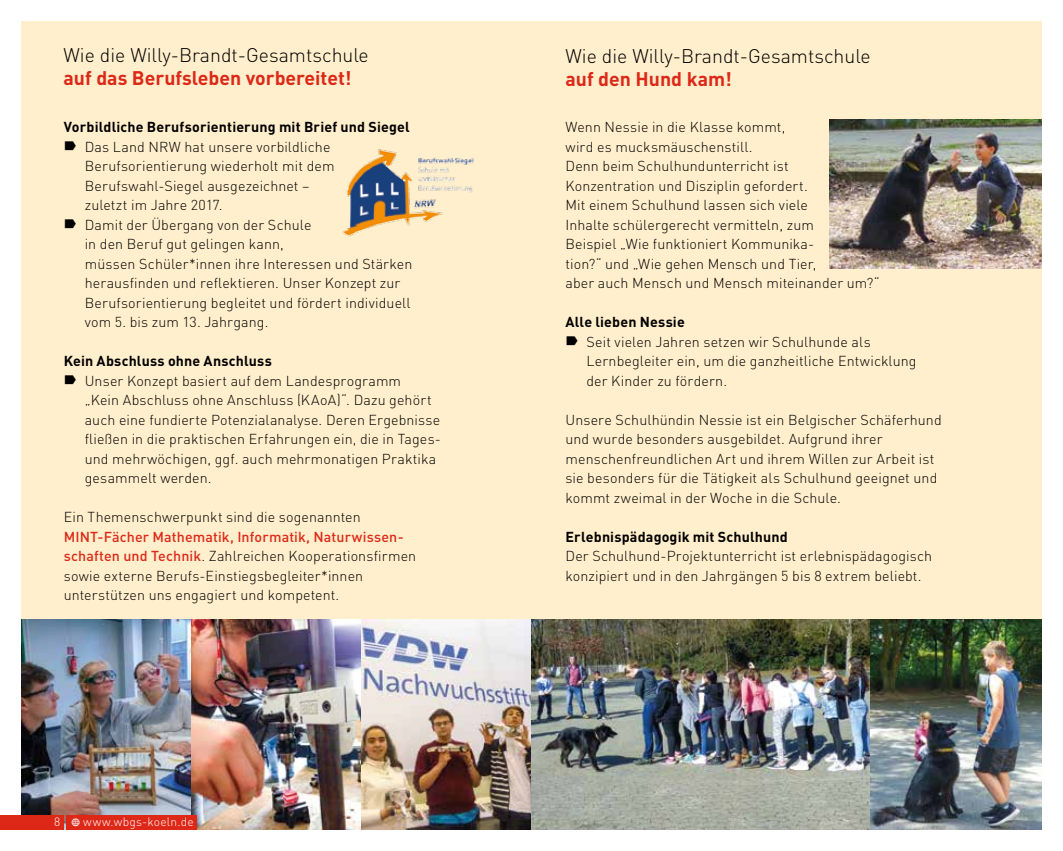
<style>
.page{position:relative;width:1063px;height:851px;background:#fff}
.page>*{position:absolute;margin:0;border:0;box-sizing:border-box;transform-origin:0 0}
.t1{font:300 19.5px "FFDIN";color:#000}
.t2{font:700 19.5px "FFDIN";color:#dd2818}
.t3{font:300 14.25px/19.5px "FFDIN";letter-spacing:.005em;color:#000}
.t4{font:700 14.25px "FFDIN";letter-spacing:.01em;color:#000}
.t5{font:300 12px "FFDIN";letter-spacing:.02em;color:#fff}
.s1{font-weight:500;color:#dd2818}
.s2{font-family:"Modern Pictograms";font-weight:400}
</style>
<div class="page">
<div style="left:21px;top:21px;width:1021px;height:808px;background:#ffefcc"></div>
<img style="left:829px;top:119px;width:213px;height:149px">
<img style="left:21px;top:620px;width:850px;height:209px">
<img style="left:342px;top:149px;width:132px;height:88px">
<img style="left:871px;top:620px;width:171px;height:209px">
<div style="left:0;top:815px;width:64px;height:14px;background:#dd2818"></div>
<div style="left:66px;top:815px;width:130px;height:14px;background:#dd2818"></div>
<h1 class="t1" style="left:64px;top:43px;width:307px">Wie die Willy-Brandt-Gesamtschule</h1>
<h1 class="t2" style="left:64px;top:65px;width:290px">auf das Berufsleben vorbereitet!</h1>
<p class="t4" style="left:64px;top:118px;width:347px">Vorbildliche Berufsorientierung mit Brief und Siegel</p>
<p class="t3" style="left:85px;top:137px;width:329px">Das Land NRW hat unsere vorbildliche Berufsorientierung wiederholt mit dem Berufswahl-Siegel ausgezeichnet –<br>zuletzt im Jahre 2017.<br>Damit der Übergang von der -Schule<br>in den Beruf gut gelingen kann,<br>müssen Schüler*innen ihre Interessen und Stärken herausfinden und reflektieren. Unser Konzept zur Berufsorientierung begleitet und fördert individuell vom 5. bis zum 13. Jahrgang.</p>
<p class="t4" style="left:64px;top:352px;width:210px">Kein Abschluss ohne Anschluss</p>
<p class="t3" style="left:85px;top:371px;width:358px">Unser Konzept basiert auf dem Landesprogramm<br>„Kein Abschluss ohne Anschluss (KAoA)“. Dazu gehört auch eine fundierte Potenzialanalyse. Deren Ergebnisse fließen in die praktischen Erfahrungen ein, die in Tages&shy;und mehrwöchigen, ggf. auch mehrmonatigen Praktika gesammelt werden.</p>
<p class="t3" style="left:64px;top:507px;width:298px">Ein Themenschwerpunkt sind die sogenannten</p>
<p class="t3" style="left:64px;top:526px;width:354px"><span class="s1">MINT-Fächer Mathematik, Informatik, Naturwissen&shy;schaften und Technik</span>. Zahlreichen -Kooperationsfirmen sowie externe Berufs-Einstiegsbegleiter*innen unterstützen uns engagiert und kompetent.</p>
<p class="t5" style="left:54px;top:814px;width:141px">8 <span class="s2">w</span> www.wbgs-koeln.de</p>
<h1 class="t1" style="left:566px;top:44px;width:307px">Wie die Willy-Brandt-Gesamtschule</h1>
<h1 class="t2" style="left:566px;top:66px;width:168px">auf den Hund kam!</h1>
<p class="t3" style="left:565px;top:117px;width:316px">Wenn Nessie in die Klasse kommt,<br>wird es mucksmäuschenstill.<br>Denn beim Schulhundunterricht ist Konzentration und Disziplin gefordert.<br>Mit einem Schulhund lassen sich viele<br>Inhalte schülergerecht vermitteln, zum<br>Beispiel „Wie funktioniert Kommunika-<br>tion?“ und „Wie gehen Mensch und Tier,<br>aber auch Mensch und Mensch miteinander um?“</p>
<p class="t4" style="left:565px;top:312px;width:121px">Alle lieben Nessie</p>
<p class="t3" style="left:587px;top:332px;width:332px">Seit vielen Jahren setzen wir Schulhunde als<br>Lernbegleiter ein, um die ganzheitliche Entwicklung der Kinder zu fördern.</p>
<p class="t3" style="left:566px;top:409px;width:378px">Unsere Schulhündin Nessie ist ein Belgischer -Schäferhund und wurde besonders ausgebildet. Aufgrund ihrer menschenfreundlichen Art und ihrem Willen zur Arbeit ist sie besonders für die Tätigkeit als Schulhund geeignet und kommt zweimal in der Woche in die Schule.</p>
<p class="t4" style="left:566px;top:527px;width:224px">Erlebnispädagogik mit Schulhund</p>
<p class="t3" style="left:565px;top:546px;width:368px">Der Schulhund-Projektunterricht ist erlebnispädagogisch konzipiert und in den Jahrgängen 5 bis 8 extrem beliebt.</p>
</div>
